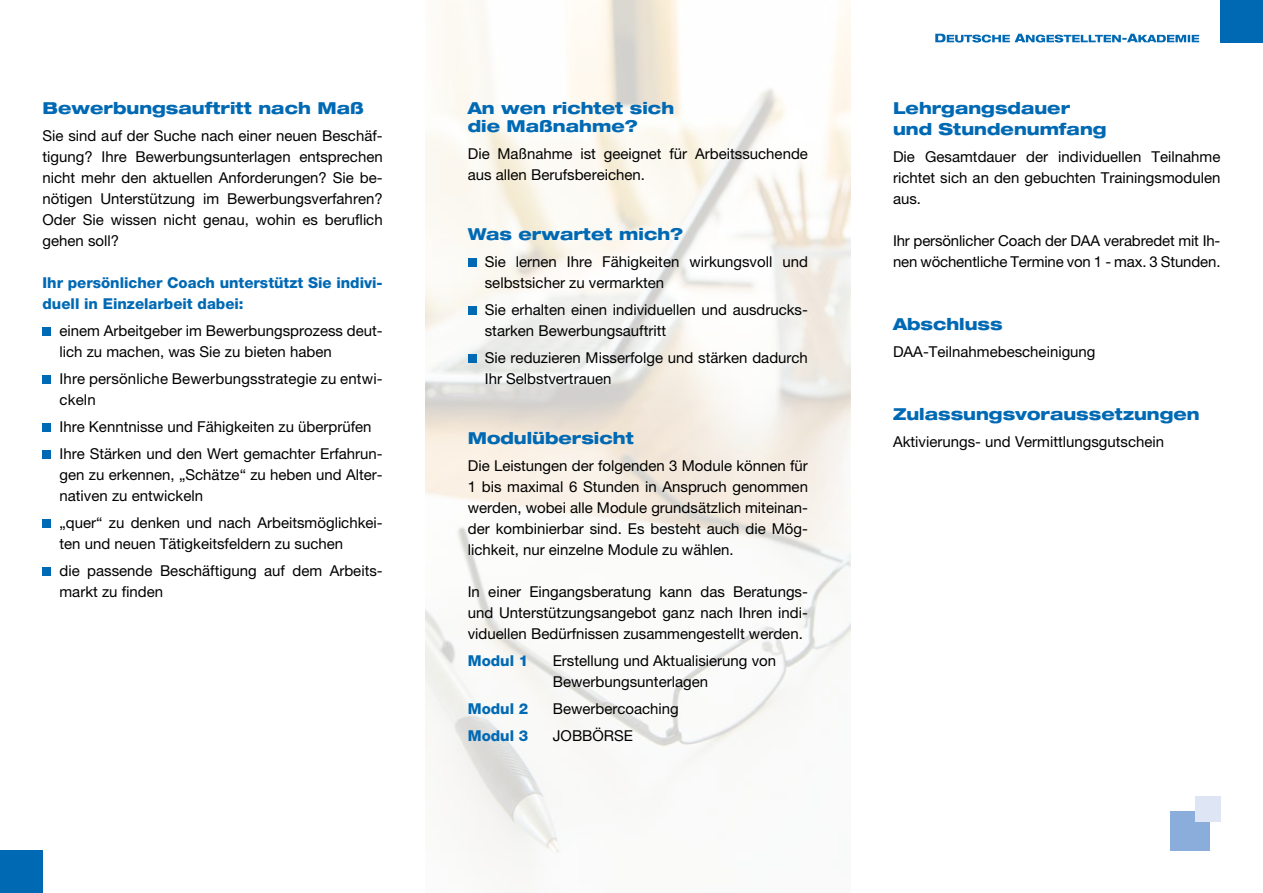
<style>
.page{position:relative;width:1263px;height:893px;background:#fff}
.page>*{position:absolute;margin:0;border:0;box-sizing:border-box;transform-origin:0 0}
.t1{font:800 expanded 16.5px/18px "Helvetica Neue LT Pro";color:#0069b4}
.t2{font:15px/21px "Helvetica Neue LT Pro";color:#000}
.t3{font:800 15px/21px "Helvetica Neue LT Pro";color:#0069b4}
</style>
<div class="page">
<div style="left:1220px;top:0;width:43px;height:43px;background:#0069b4"></div>
<svg style="left:935px;top:34px;width:264px;height:9px"></svg>
<div style="left:0;top:850px;width:43px;height:43px;background:#0069b4"></div>
<img style="left:425px;top:0;width:425px;height:869px">
<div style="left:43px;top:327px;width:8px;height:9px;background:#0069b4"></div>
<div style="left:43px;top:375px;width:8px;height:9px;background:#0069b4"></div>
<div style="left:43px;top:423px;width:8px;height:9px;background:#0069b4"></div>
<div style="left:43px;top:450px;width:8px;height:9px;background:#0069b4"></div>
<div style="left:43px;top:519px;width:8px;height:9px;background:#0069b4"></div>
<div style="left:43px;top:567px;width:8px;height:9px;background:#0069b4"></div>
<div style="left:468px;top:258px;width:8px;height:9px;background:#0069b4"></div>
<div style="left:468px;top:306px;width:8px;height:9px;background:#0069b4"></div>
<div style="left:468px;top:354px;width:8px;height:9px;background:#0069b4"></div>
<div style="left:1170px;top:811px;width:40px;height:39px;background:#8baddc"></div>
<div style="left:1195px;top:797px;width:25px;height:25px;background:#dee6f6"></div>
<p class="t1" style="left:43px;top:98px;width:323px">Bewerbungsauftritt nach Maß</p>
<p class="t2" style="left:43px;top:125px;width:342px;text-align:justify">Sie sind auf der Suche nach einer neuen Beschäf&shy;tigung? Ihre Bewerbungsunterlagen entsprechen nicht mehr den aktuellen Anforderungen? Sie be&shy;nötigen Unterstützung im Bewerbungsverfahren?<br>Oder Sie wissen nicht genau, wohin es beruflich gehen soll?</p>
<p class="t3" style="left:43px;top:272px;width:342px">Ihr persönlicher Coach unterstützt Sie indivi&shy;duell in Einzelarbeit dabei:</p>
<p class="t2" style="left:60px;top:320px;width:325px">einem Arbeitgeber im Bewerbungsprozess deut&shy;lich zu machen, was Sie zu bieten haben</p>
<p class="t2" style="left:60px;top:368px;width:325px">Ihre persönliche Bewerbungsstrategie zu entwi&shy;ckeln</p>
<p class="t2" style="left:60px;top:413px;width:325px;line-height:27px">Ihre Kenntnisse und Fähigkeiten zu überprüfen<br>Ihre Stärken und den Wert gemachter Erfahrun-</p>
<p class="t2" style="left:60px;top:464px;width:325px">gen zu erkennen, „Schätze“ zu heben und Alter&shy;nativen zu entwickeln</p>
<p class="t2" style="left:60px;top:512px;width:325px">„quer“ zu denken und nach Arbeitsmöglichkei&shy;ten und neuen Tätigkeitsfeldern zu suchen</p>
<p class="t2" style="left:60px;top:560px;width:325px">die passende Beschäftigung auf dem Arbeits&shy;markt zu finden</p>
<p class="t1" style="left:468px;top:98px;width:208px">An wen richtet sich die Maßnahme?</p>
<p class="t2" style="left:468px;top:143px;width:342px">Die Maßnahme ist geeignet für Arbeitssuchende aus allen Berufsbereichen.</p>
<p class="t1" style="left:468px;top:224px;width:217px">Was erwartet mich?</p>
<p class="t2" style="left:485px;top:251px;width:325px">Sie lernen Ihre Fähigkeiten wirkungsvoll und selbstsicher zu vermarkten</p>
<p class="t2" style="left:485px;top:299px;width:325px">Sie erhalten einen individuellen und ausdrucks&shy;starken Bewerbungsauftritt</p>
<p class="t2" style="left:485px;top:347px;width:325px">Sie reduzieren Misserfolge und stärken dadurch<br>Ihr Selbstvertrauen</p>
<p class="t1" style="left:468px;top:428px;width:168px">Modulübersicht</p>
<p class="t2" style="left:468px;top:455px;width:342px;text-align:justify">Die Leistungen der folgenden 3 Module können für 1 bis maximal 6 Stunden in Anspruch genommen werden, wobei alle Module grundsätzlich miteinan&shy;der kombinierbar sind. Es besteht auch die Mög&shy;lichkeit, nur einzelne Module zu wählen.</p>
<p class="t2" style="left:468px;top:581px;width:342px;text-align:justify">In einer Eingangsberatung kann das Beratungs&shy;und Unterstützungsangebot ganz nach Ihren indi&shy;viduellen Bedürfnissen zusammengestellt werden.</p>
<p class="t3" style="left:468px;top:650px;width:62px">Modul 1</p>
<p class="t2" style="left:553px;top:650px;width:225px">Erstellung und Aktualisierung von<br>Bewerbungsunterlagen</p>
<p class="t3" style="left:468px;top:698px;width:62px">Modul 2</p>
<p class="t2" style="left:553px;top:698px;width:128px">Bewerbercoaching</p>
<p class="t3" style="left:468px;top:725px;width:62px">Modul 3</p>
<p class="t2" style="left:553px;top:725px;width:82px">JOBBÖRSE</p>
<p class="t1" style="left:893px;top:97px;width:215px;line-height:21px">Lehrgangsdauer und Stundenumfang</p>
<p class="t2" style="left:893px;top:146px;width:329px;text-align:justify">Die Gesamtdauer der individuellen Teilnahme richtet sich an den gebuchten Trainingsmodulen aus.</p>
<p class="t2" style="left:893px;top:230px;width:329px">Ihr persönlicher Coach der DAA verabredet mit Ih&shy;nen wöchentliche Termine von 1 - max. 3 Stunden.</p>
<p class="t1" style="left:893px;top:314px;width:111px">Abschluss</p>
<p class="t2" style="left:893px;top:341px;width:204px">DAA-Teilnahmebescheinigung</p>
<p class="t1" style="left:893px;top:404px;width:308px">Zulassungsvoraussetzungen</p>
<p class="t2" style="left:893px;top:431px;width:273px">Aktivierungs- und Vermittlungsgutschein</p>
</div>
